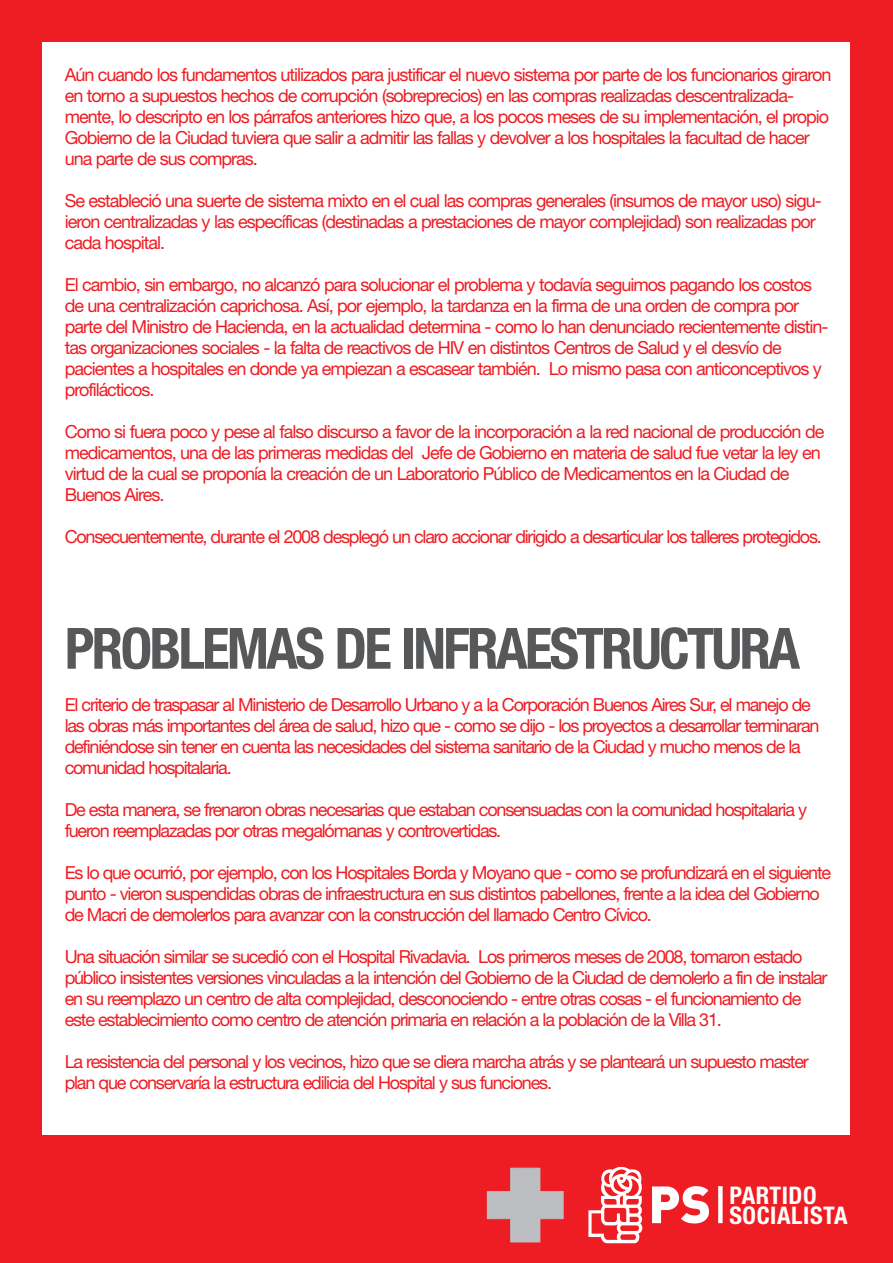
<style>
.page{position:relative;width:893px;height:1263px;background:#ee1d23}
.page>*{position:absolute;margin:0;border:0;box-sizing:border-box;transform-origin:0 0}
.t1{font:700 condensed 57px "Helvetica Neue";letter-spacing:-.05em;color:#57585a}
.t2{font:700 condensed 24.3px/19.4px "Helvetica Neue";letter-spacing:.025em;color:#fff}
.t3{font:18px/21px "Helvetica Neue";letter-spacing:-.065em;color:#ee1d23}
.s1{font-family:"DIN";font-weight:900;font-stretch:normal;font-size:51.6px}
</style>
<div class="page">
<div style="left:43px;top:43px;width:807px;height:1092px;background:#fff"></div>
<hr style="left:719px;top:1186px;width:2px;height:37px;background:#fff">
<svg style="left:588px;top:1167px;width:54px;height:76px"></svg>
<svg style="left:486px;top:1167px;width:78px;height:76px"></svg>
<p class="t3" style="left:65px;top:64px;width:768px">Aún cuando los fundamentos utilizados para justificar el nuevo sistema por parte de los funcionarios giraron en torno a supuestos hechos de corrupción (sobreprecios) en las compras realizadas descentralizada&shy;mente, lo descripto en los párrafos anteriores hizo que, a los pocos meses de su implementación, el propio Gobierno de la Ciudad tuviera que salir a admitir las fallas y devolver a los hospitales la facultad de hacer una parte de sus compras.</p>
<p class="t3" style="left:65px;top:190px;width:758px">Se estableció una suerte de sistema mixto en el cual las compras generales (insumos de mayor uso) sigu&shy;ieron centralizadas y las específicas (destinadas a prestaciones de mayor complejidad) son realizadas por cada hospital.</p>
<p class="t3" style="left:65px;top:274px;width:765px">El cambio, sin embargo, no alcanzó para solucionar el problema y todavía seguimos pagando los costos de una centralización caprichosa. Así, por ejemplo, la tardanza en la firma de una orden de compra por parte del Ministro de Hacienda, en la actualidad determina - como lo han denunciado recientemente distin&shy;tas organizaciones sociales - la falta de reactivos de HIV en distintos Centros de Salud y el desvío de pacientes a hospitales en donde ya empiezan a escasear también. Lo mismo pasa con anticonceptivos y profilácticos.</p>
<p class="t3" style="left:65px;top:421px;width:761px">Como si fuera poco y pese al falso discurso a favor de la incorporación a la red nacional de producción de medicamentos, una de las primeras medidas del Jefe de Gobierno en materia de salud fue vetar la ley en virtud de la cual se proponía la creación de un Laboratorio Público de Medicamentos en la Ciudad de Buenos Aires.</p>
<p class="t3" style="left:65px;top:526px;width:759px">Consecuentemente, durante el 2008 desplegó un claro accionar dirigido a desarticular los talleres protegidos.</p>
<h1 class="t1" style="left:65px;top:614px;width:737px">PROBLEMAS DE INFRAESTRUCTURA</h1>
<p class="t3" style="left:65px;top:693px;width:756px">El criterio de traspasar al Ministerio de Desarrollo Urbano y a la Corporación Buenos Aires Sur, el manejo de las obras más importantes del área de salud, hizo que - como se dijo - los proyectos a desarrollar terminaran definiéndose sin tener en cuenta las necesidades del sistema sanitario de la Ciudad y mucho menos de la comunidad hospitalaria.</p>
<p class="t3" style="left:65px;top:798px;width:744px">De esta manera, se frenaron obras necesarias que estaban consensuadas con la comunidad hospitalaria y fueron reemplazadas por otras megalómanas y controvertidas.</p>
<p class="t3" style="left:65px;top:861px;width:768px">Es lo que ocurrió, por ejemplo, con los Hospitales Borda y Moyano que - como se profundizará en el siguiente punto - vieron suspendidas obras de infraestructura en sus distintos pabellones, frente a la idea del Gobierno de Macri de demolerlos para avanzar con la construcción del llamado Centro Cívico.</p>
<p class="t3" style="left:65px;top:945px;width:764px">Una situación similar se sucedió con el Hospital Rivadavia. Los primeros meses de 2008, tomaron estado público insistentes versiones vinculadas a la intención del Gobierno de la Ciudad de demolerlo a fin de instalar en su reemplazo un centro de alta complejidad, desconociendo - entre otras cosas - el funcionamiento de este establecimiento como centro de atención primaria en relación a la población de la Villa 31.</p>
<p class="t3" style="left:65px;top:1050px;width:746px">La resistencia del personal y los vecinos, hizo que se diera marcha atrás y se planteará un supuesto master plan que conservaría la estructura edilicia del Hospital y sus funciones.</p>
<h2 class="t2" style="left:729px;top:1185px;width:120px;text-indent:-81px"><span class="s1">PS</span> PART DO<br>SOC AL STA</h2>
</div>
